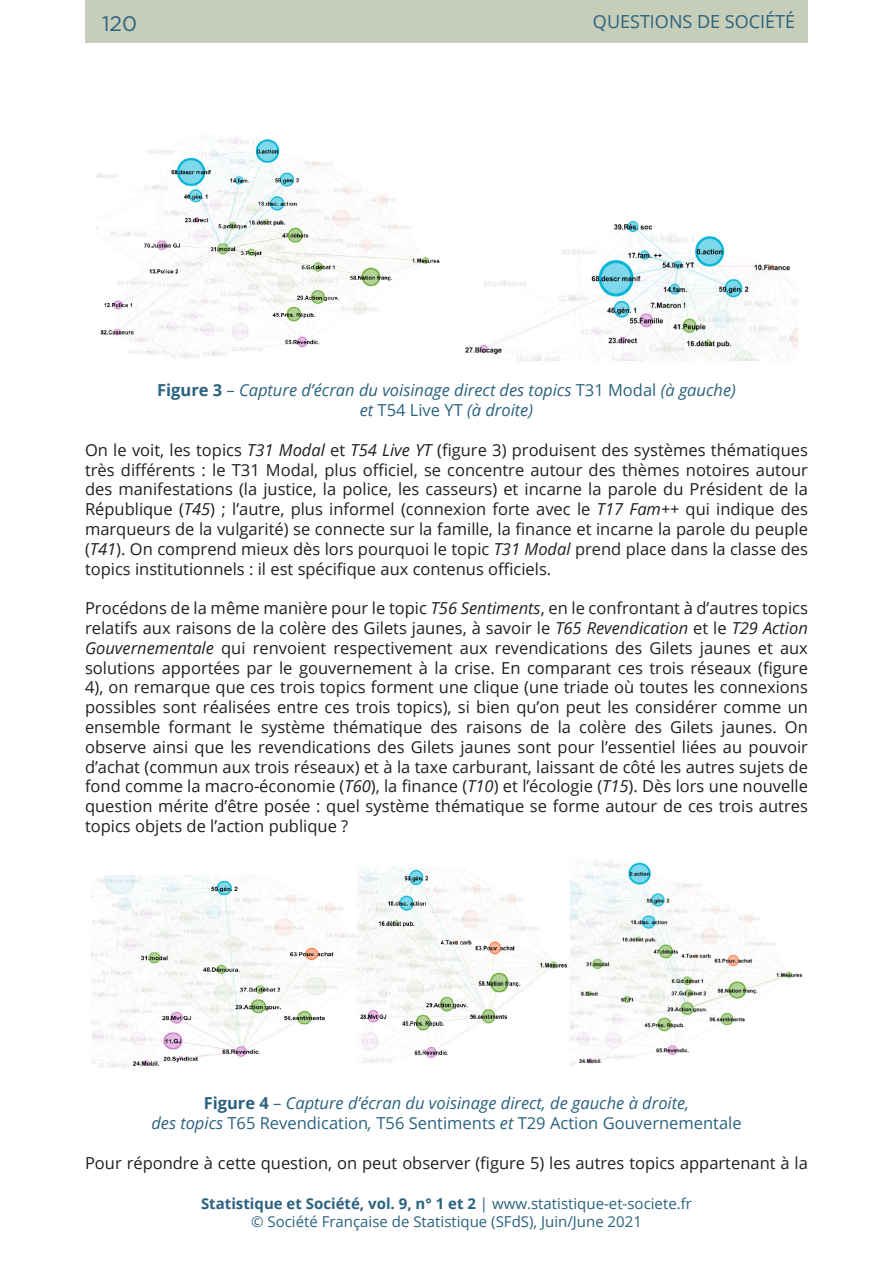
<style>
.page{position:relative;width:893px;height:1263px;background:#fff}
.page>*{position:absolute;margin:0;border:0;box-sizing:border-box;transform-origin:0 0}
.t1{font:21px "Gotham";color:#2b627f}
.Title_14_green{font:18px "Open Sans";color:#2b627f}
.Paragraph_Body{font:16.5px/19.8px "Open Sans";color:#231f20;text-align:justify}
.Paragraph_Body-2{font:italic 16.5px "Open Sans";color:#2b627f}
.Paragraph_Body-3{font:16.5px "Open Sans";color:#2b627f}
.t2{font:15px/18px "Open Sans";color:#2b627f;text-align:center}
.s1{font-weight:700;font-style:normal}
.s2{font-style:normal}
.s3{font-style:italic}
.s4{font-weight:700}
</style>
<div class="page">
<div style="left:85px;top:0;width:723px;height:43px;background:#c6cdb8"></div>
<img style="left:96px;top:136px;width:702px;height:225px">
<img style="left:91px;top:860px;width:712px;height:209px">
<p class="t1" style="left:102px;top:11px;width:37px">120</p>
<p class="Title_14_green" style="left:593px;top:10px;width:204px">QUESTIONS DE SOCIÉTÉ</p>
<p class="Paragraph_Body-2" style="left:157px;top:379px;width:580px"><span class="s1">Figure 3</span> <span class="s2">–</span> Capture d’écran du voisinage direct des topics <span class="s2">T31 Modal</span> (à gauche)</p>
<p class="Paragraph_Body-2" style="left:360px;top:399px;width:175px">et <span class="s2">T54 Live YT</span> (à droite)</p>
<p class="Paragraph_Body" style="left:85px;top:439px;width:724px">On le voit, les topics <span class="s3">T31 Modal</span> et <span class="s3">T54 Live YT</span> (figure 3) produisent des systèmes thématiques très différents : le T31 Modal, plus officiel, se concentre autour des thèmes notoires autour des manifestations (la justice, la police, les casseurs) et incarne la parole du Président de la République (<span class="s3">T45</span>) ; l’autre, plus informel (connexion forte avec le <span class="s3">T17 Fam++</span> qui indique des marqueurs de la vulgarité) se connecte sur la famille, la finance et incarne la parole du peuple (<span class="s3">T41</span>). On comprend mieux dès lors pourquoi le topic <span class="s3">T31 Modal</span> prend place dans la classe des topics institutionnels : il est spécifique aux contenus officiels.</p>
<p class="Paragraph_Body" style="left:85px;top:598px;width:724px">Procédons de la même manière pour le topic <span class="s3">T56 Sentiments</span>, en le confrontant à d’autres topics relatifs aux raisons de la colère des Gilets jaunes, à savoir le <span class="s3">T65 Revendication</span> et le <span class="s3">T29 Action Gouvernementale</span> qui renvoient respectivement aux revendications des Gilets jaunes et aux solutions apportées par le gouvernement à la crise. En comparant ces trois réseaux (figure 4), on remarque que ces trois topics forment une clique (une triade où toutes les connexions possibles sont réalisées entre ces trois topics), si bien qu’on peut les considérer comme un ensemble formant le système thématique des raisons de la colère des Gilets jaunes. On observe ainsi que les revendications des Gilets jaunes sont pour l’essentiel liées au pouvoir d’achat (commun aux trois réseaux) et à la taxe carburant, laissant de côté les autres sujets de fond comme la macro-économie (<span class="s3">T60</span>), la finance (<span class="s3">T10</span>) et l’écologie (<span class="s3">T15</span>). Dès lors une nouvelle question mérite d’être posée : quel système thématique se forme autour de ces trois autres topics objets de l’action publique ?</p>
<p class="Paragraph_Body-2" style="left:204px;top:1092px;width:487px"><span class="s1">Figure 4</span> <span class="s2">–</span> Capture d’écran du voisinage direct, de gauche à droite,</p>
<p class="Paragraph_Body-3" style="left:151px;top:1112px;width:592px"><span class="s3">des topics</span> T65 Revendication<span class="s3">,</span> T56 Sentiments <span class="s3">et</span> T29 Action Gouvernementale</p>
<p class="Paragraph_Body" style="left:85px;top:1152px;width:724px">Pour répondre à cette question, on peut observer (figure 5) les autres topics appartenant à la</p>
<p class="t2" style="left:201px;top:1194px;width:492px"><span class="s4">Statistique et Société, vol. 9, n° 1 et 2</span> | www.statistique-et-societe.fr © Société Française de Statistique (SFdS), Juin/June 2021</p>
</div>
